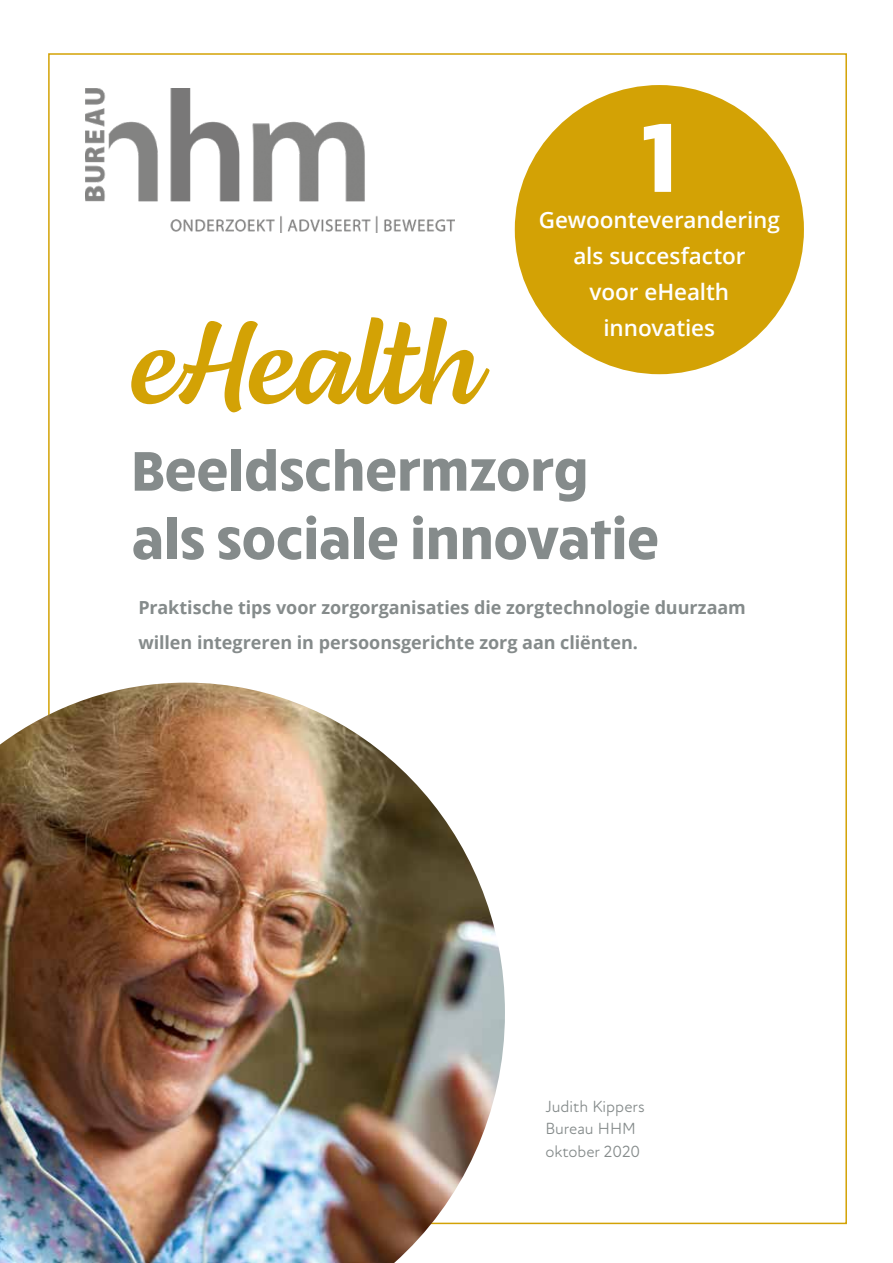
<style>
.page{position:relative;width:893px;height:1263px;background:#fff}
.page>*{position:absolute;margin:0;border:0;box-sizing:border-box;transform-origin:0 0}
.t1{font:118.5px "Lemongrass Script";letter-spacing:-.005em;color:#d3a205}
.t2{font:700 100.5px "Ruck Sack";color:#fff}
.t3{font:700 57px/68.4px "Ruck Sack";letter-spacing:-.005em;color:#858b8b}
.t4{font:600 22.5px/36px "Open Sans";letter-spacing:-.005em;color:#fff;text-align:center}
.t5{font:700 18px/34.5px "Open Sans";letter-spacing:-.005em;color:#858b8b}
.t6{font:16.5px/22.5px "Atten Round New";color:#858b8b}
</style>
<div class="page">
<div style="left:515px;top:85px;width:289px;height:289px;background:#d3a205;border-radius:50%"></div>
<img style="left:85px;top:89px;width:370px;height:144px">
<img style="left:0;top:683px;width:505px;height:580px">
<h2 class="t2" style="left:642px;top:88px;width:37px">1</h2>
<p class="t4" style="left:539px;top:201px;width:243px">Gewoonteverandering als succesfactor<br>voor eHealth innovaties</p>
<h1 class="t1" style="left:129px;top:292px;width:352px">eHealth</h1>
<h3 class="t3" style="left:131px;top:433px;width:529px">Beeldschermzorg als sociale innovatie</h3>
<p class="t5" style="left:138px;top:590px;width:609px">Praktische tips voor zorgorganisaties die zorgtechnologie duurzaam willen integreren in persoonsgerichte zorg aan cliënten.</p>
<p class="t6" style="left:545px;top:1095px;width:101px">Judith Kippers<br>Bureau HHM oktober 2020</p>
</div>
